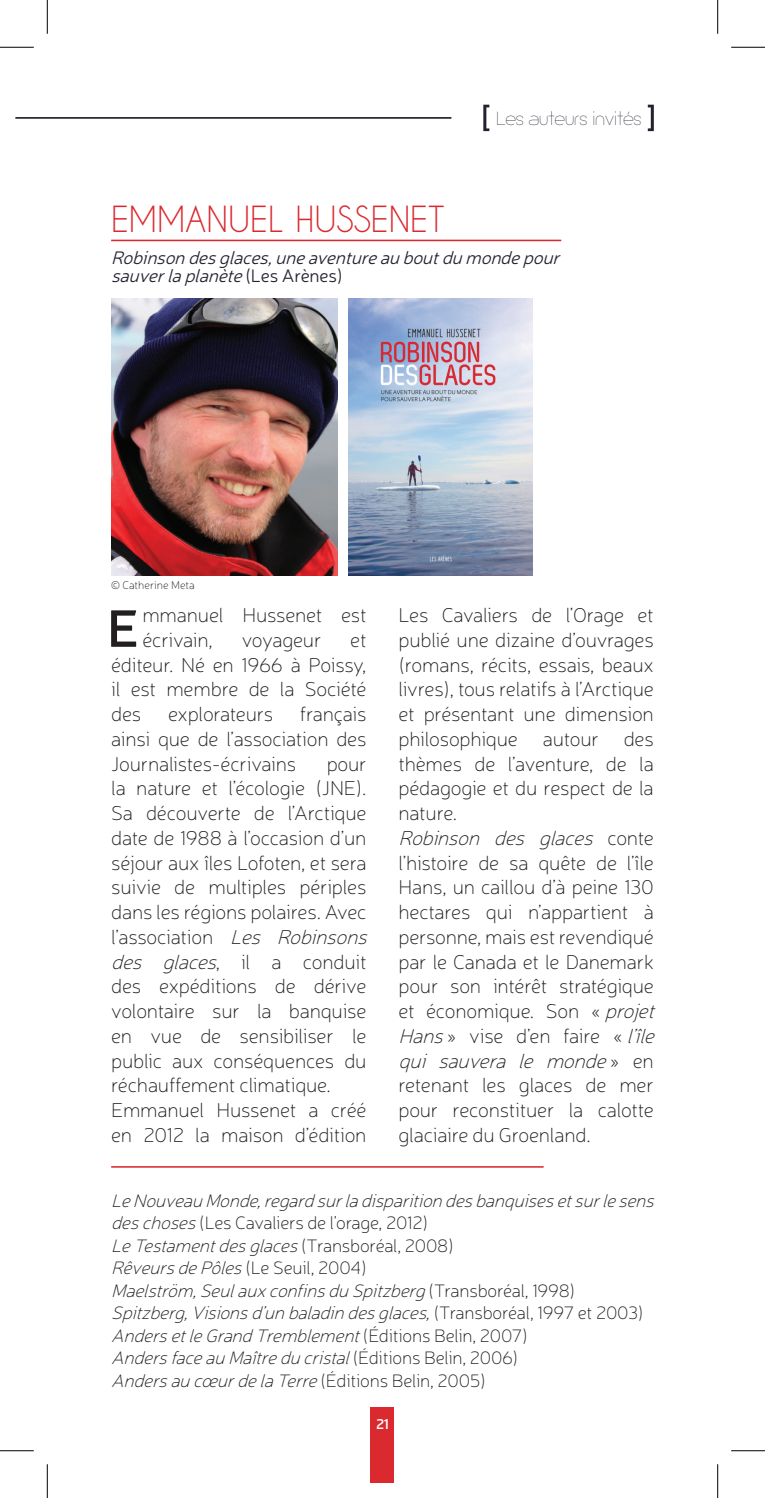
<style>
.page{position:relative;width:765px;height:1498px;background:#fff}
.page>*{position:absolute;margin:0;border:0;box-sizing:border-box;transform-origin:0 0}
.t1{font:600 52.2px "Neris";color:#231f20}
.t2{font:33.75px "Caviar Dreams";color:#da2a2f}
.t3{font:100 20.25px/24.8px "Neris";letter-spacing:-.01em;color:#231f20}
.t4{font:italic 100 18.22px/22.5px "Neris";color:#231f20}
.t5{font:italic 300 18.22px/18px "Neris";color:#242230}
.t6{font:100 18px "Giorgio";color:#242230}
.t7{font:600 14.17px "Neris";color:#fff}
.t8{font:100 11.25px "Neris";color:#231f20}
.s1{font-style:normal}
.s2{font-style:italic}
</style>
<div class="page">
<img style="left:111px;top:298px;width:226px;height:278px">
<img style="left:348px;top:298px;width:184px;height:278px">
<hr style="left:111px;top:240px;width:450px;height:1px;background:#da2a2f">
<div style="left:370px;top:1407px;width:24px;height:75px;background:#da2a2f"></div>
<hr style="left:111px;top:1166px;width:432px;height:1px;background:#da2a2f">
<svg style="left:483px;top:105px;width:6px;height:26px"></svg>
<hr style="left:15px;top:117px;width:436px;height:2px;background:#242230">
<svg style="left:647px;top:105px;width:6px;height:26px"></svg>
<hr style="left:0;top:47px;width:34px;height:1px;background:#000">
<hr style="left:730px;top:47px;width:34px;height:1px;background:#000">
<hr style="left:0;top:1450px;width:34px;height:1px;background:#000">
<hr style="left:730px;top:1450px;width:34px;height:1px;background:#000">
<hr style="left:47px;top:0;width:1px;height:34px;background:#000">
<hr style="left:47px;top:1464px;width:1px;height:34px;background:#000">
<hr style="left:717px;top:0;width:1px;height:34px;background:#000">
<hr style="left:717px;top:1464px;width:1px;height:34px;background:#000">
<p class="t6" style="left:496px;top:107px;width:146px">Les auteurs invités</p>
<h2 class="t2" style="left:111px;top:199px;width:335px">EMMANUEL HUSSENET</h2>
<p class="t5" style="left:111px;top:248px;width:455px">Robinsondesglaces,uneaventureauboutdumondepour sauverlaplanète<span class="s1">( L e s A r è n e s )</span></p>
<p class="t8" style="left:111px;top:578px;width:85px">© Catherine Meta</p>
<h1 class="t1" style="left:107px;top:592px;width:33px">E</h1>
<p class="t3" style="left:142px;top:602px;width:225px">mmanuel Hussenet est écrivain,</p>
<p class="t3" style="left:111px;top:627px;width:257px;text-align:justify;text-indent:239px">et éditeur. Né en 1966 à Poissy, il est membre de la Société des</p>
<p class="t3" style="left:241px;top:627px;width:81px">voyageur</p>
<p class="t3" style="left:111px;top:701px;width:257px;text-align:justify;text-indent:189px">français ainsi que de l’association des Journalistes-écrivains</p>
<p class="t3" style="left:168px;top:701px;width:106px">explorateurs</p>
<p class="t3" style="left:111px;top:751px;width:263px;text-indent:215px">pour la nature et l’écologie (JNE).<br>Sa découverte de l’Arctique date de 1988 à l’occasion d’un séjour aux îles Lofoten, et sera suivie de multiples périples dans les régions polaires. Avec l’association <span class="s2">Les Robinsons des glaces</span>, i l a c o n d u i t des expéditions de dérive volontaire sur la banquise en vue de sensibiliser le public aux conséquences du réchauffement climatique.<br>Emmanuel Hussenet a créé en 2012 la maison d’édition</p>
<p class="t3" style="left:398px;top:602px;width:263px">Les Cavaliers de l’Orage et publié une dizaine d’ouvrages (romans, récits, essais, beaux livres), tous relatifs à l’Arctique et présentant une dimension philosophique autour des thèmes de l’aventure, de la pédagogie et du respect de la nature.<br><span class="s2">Robinson des glaces</span> c o n t e l’histoire de sa quête de l’île<br>Hans, un caillou d’à peine 130 hectares qui n’appartient à personne, mais est revendiqué par le Canada et le Danemark pour son intérêt stratégique et économique. Son « <span class="s2">projet<br>Hans</span>» vise d’en faire « <span class="s2">l’île qui sauvera le monde</span> » e n retenant les glaces de mer pour reconstituer la calotte glaciaire du Groenland.</p>
<p class="t4" style="left:111px;top:1189px;width:549px">LeNouveauMonde,regardsurladisparitiondesbanquisesetsurlesens deschoses<span class="s1">(Les Cavaliers de l’orage, 2012)<br></span>LeTestamentdesglaces<span class="s1">( Tra n s b o ré a l , 2 0 0 8 )<br></span>RêveursdePôles<span class="s1">( Le S e u i l , 2 0 0 4 )<br></span>Maelström,SeulauxconfinsduSpitzberg<span class="s1">( T r a n s b o r é a l , 1 9 9 8 )<br></span>Spitzberg,Visionsd’unbaladindesglaces,<span class="s1">( T r a n s b o r é a l , 1 9 9 7 e t 2 0 0 3 )<br></span>AndersetleGrandTremblement<span class="s1">( É d i t i o n s B e l i n , 2 0 0 7 )<br></span>AndersfaceauMaîtreducristal<span class="s1">( É d i t i o n s B e l i n , 2 0 0 6 )<br></span>AndersaucœurdelaTerre<span class="s1">(Éditions Belin, 2005)</span></p>
<p class="t7" style="left:376px;top:1414px;width:14px">21</p>
</div>
